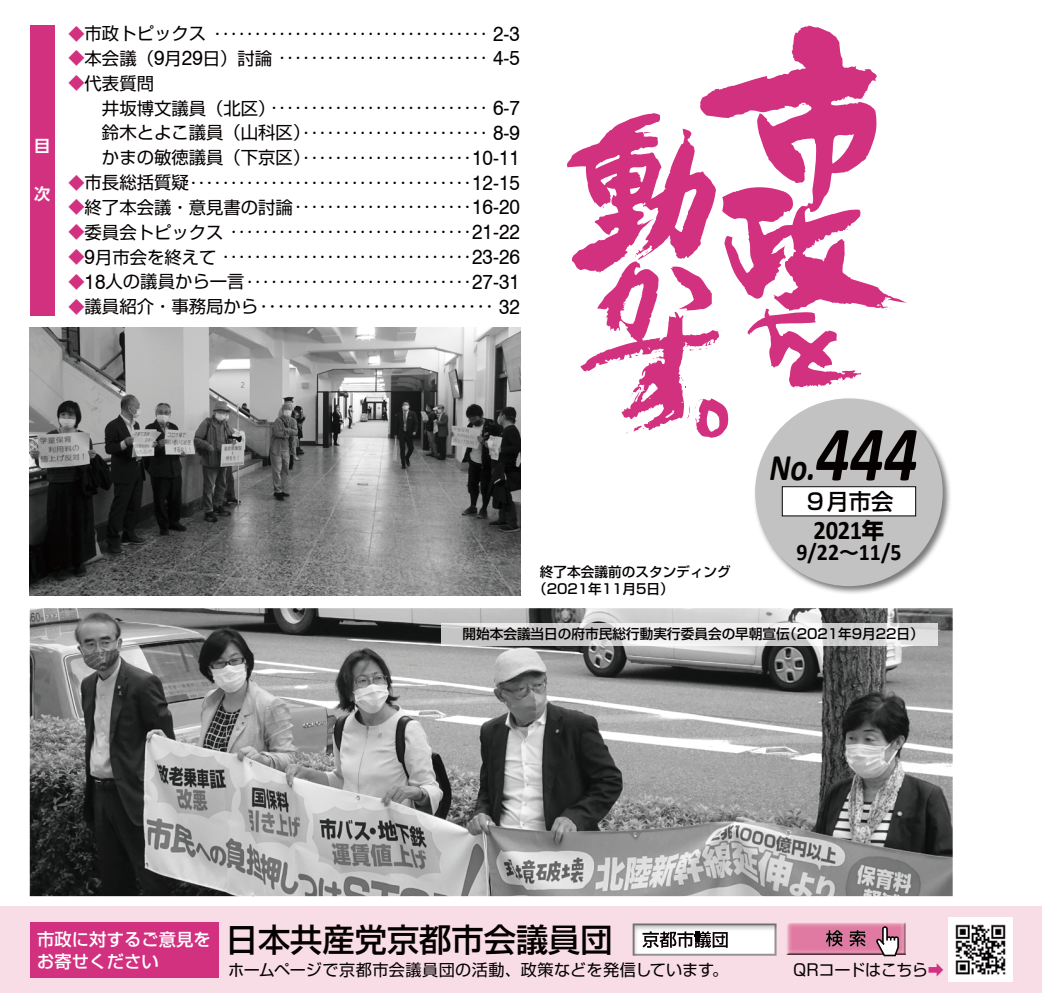
<style>
.page{position:relative;width:1042px;height:993px;background:#fff}
.page>*{position:absolute;margin:0;border:0;box-sizing:border-box;transform-origin:0 0}
.t1{font:italic 700 78.92px "Calibri";color:#050101;scale:.85 1}
.t2{font:italic 700 37.62px "Calibri";color:#050101;scale:.85 1}
.t3{font:500 32.2px "Shin Go Pro";color:#050101}
.t4{font:700 26.78px "Calibri";color:#050101;scale:.92 1}
.t5{font:700 23.8px "Calibri";color:#050101;scale:.92 1}
.t6{font:500 22.4px "Shin Go Pro";color:#050101}
.t7{font:700 22.4px "Shin Go Pro";color:#050101}
.t8{font:20.82px "Swiss 721 BT";color:#050101;scale:.92 1}
.t9{font:700 19.78px "Shin Go Pro";color:#050101}
.t10{font:17.32px "Shin Go Pro";color:#050101}
.t11{font:500 17.32px "Shin Go Pro";color:#fff}
.t12{font:16.1px "Shin Go Pro";color:#050101}
.t13{font:16.1px "Shin Go Pro";color:#d23180}
.t14{font:700 16.1px "UD Shin Go Pro De";color:#fff}
.t15{font:500 13.65px/17.3px "Shin Go Pro";color:#050101}
.s1{color:#d23180}
.s2{font-size:17.32px}
.s3{font-size:16.1px;color:#d23180}
.s4{font-family:"Swiss 721 BT";font-size:20.82px}
.s5{font-size:37.62px}
</style>
<div class="page">
<div style="left:0;top:905px;width:1042px;height:87px;background:#f9dde6"></div>
<img style="left:949px;top:917px;width:63px;height:63px">
<div style="left:30px;top:921px;width:188px;height:56px;background:#d23180"></div>
<img style="left:632px;top:923px;width:144px;height:32px">
<img style="left:786px;top:922px;width:119px;height:33px">
<img style="left:826px;top:929px;width:17px;height:17px">
<img style="left:849px;top:929px;width:17px;height:17px">
<svg style="left:876px;top:925px;width:23px;height:30px"></svg>
<img style="left:30px;top:608px;width:922px;height:287px">
<img style="left:30px;top:327px;width:490px;height:268px">
<svg style="left:700px;top:26px;width:207px;height:283px"></svg>
<svg style="left:885px;top:307px;width:7px;height:3px"></svg>
<svg style="left:567px;top:112px;width:162px;height:325px"></svg>
<svg style="left:747px;top:308px;width:114px;height:80px"></svg>
<img style="left:754px;top:400px;width:197px;height:194px">
<div style="left:755px;top:398px;width:188px;height:188px;background:#c3c2c2;border-radius:50%"></div>
<div style="left:782px;top:486px;width:133px;height:29px;background:#fff"></div>
<div style="left:782px;top:486px;width:134px;height:30px;border:1px solid #050101"></div>
<div style="left:30px;top:25px;width:25px;height:290px;background:#d23180"></div>
<img style="left:441px;top:623px;width:497px;height:22px">
<p class="t14" style="left:34px;top:133px;width:16px">目</p>
<p class="t14" style="left:34px;top:181px;width:17px">次</p>
<p class="t12" style="left:68px;top:20px;width:421px"><span class="s1">◆</span> <span class="s2">市政トピックス</span> ・・・・・・・・・・・・・・・・・・・・・・・・・・・・・・・・・・</p>
<p class="t8" style="left:493px;top:21px;width:31px">2-3</p>
<p class="t10" style="left:68px;top:44px;width:115px"><span class="s3">◆</span>本会議（ 月<span class="s4">9</span></p>
<p class="t10" style="left:68px;top:69px;width:87px"><span class="s3">◆</span>代表質問</p>
<p class="t12" style="left:203px;top:45px;width:286px"><span class="s2">日）討論</span> ・・・・・・・・・・・・・・・・・・・・・・・・・・</p>
<p class="t8" style="left:182px;top:45px;width:24px">29</p>
<p class="t8" style="left:493px;top:45px;width:31px">4-5</p>
<p class="t10" style="left:102px;top:94px;width:175px">井坂博文議員（北区(</p>
<p class="t12" style="left:270px;top:95px;width:219px">・・・・・・・・・・・・・・・・・・・・・・・・・・・</p>
<p class="t8" style="left:493px;top:95px;width:31px">6-7</p>
<p class="t12" style="left:102px;top:119px;width:387px"><span class="s2">鈴木とよこ議員（山科区</span> ・・・・・・・・・・・・・・・・・・・・・・・<span class="s2">(</span></p>
<p class="t8" style="left:472px;top:145px;width:54px">10-11</p>
<p class="t8" style="left:493px;top:120px;width:31px">8-9</p>
<p class="t12" style="left:102px;top:144px;width:371px"><span class="s2">かまの敏徳議員（下京区</span> ・・・・・・・・・・・・・・・・・・・・・<span class="s2">(</span></p>
<p class="t12" style="left:68px;top:169px;width:405px"><span class="s1">◆</span> <span class="s2">市長総括質疑</span> ・・・・・・・・・・・・・・・・・・・・・・・・・・・・・・・・・・・</p>
<p class="t8" style="left:472px;top:169px;width:54px">12-15</p>
<p class="t12" style="left:68px;top:194px;width:405px"><span class="s1">◆</span> <span class="s2">終了本会議・意見書の討論</span> ・・・・・・・・・・・・・・・・・・・・・・</p>
<p class="t8" style="left:472px;top:194px;width:54px">16-20</p>
<p class="t12" style="left:68px;top:219px;width:405px"><span class="s1">◆</span> <span class="s2">委員会トピックス</span> ・・・・・・・・・・・・・・・・・・・・・・・・・・・・・・</p>
<p class="t8" style="left:472px;top:219px;width:54px">21-22</p>
<p class="t12" style="left:95px;top:244px;width:378px"><span class="s2">月市会を終えて</span> ・・・・・・・・・・・・・・・・・・・・・・・・・・・・・・・</p>
<p class="t13" style="left:68px;top:244px;width:18px">◆</p>
<p class="t8" style="left:85px;top:244px;width:13px">9</p>
<p class="t8" style="left:472px;top:244px;width:54px">23-26</p>
<p class="t12" style="left:106px;top:268px;width:367px"><span class="s2">人の議員から一言</span> ・・・・・・・・・・・・・・・・・・・・・・・・・・・・</p>
<p class="t13" style="left:68px;top:268px;width:18px">◆</p>
<p class="t8" style="left:85px;top:269px;width:24px">18</p>
<p class="t8" style="left:472px;top:269px;width:54px">27-31</p>
<p class="t10" style="left:68px;top:292px;width:427px"><span class="s3">◆</span> 議員紹介・事務局から ・・・・・・・・・・・・・・・・・・・・・・・・・・・</p>
<p class="t8" style="left:499px;top:293px;width:24px">32</p>
<h1 class="t1" style="left:807px;top:398px;width:132px"><span class="s5">.</span>444</h1>
<h2 class="t2" style="left:769px;top:441px;width:46px">No</h2>
<p class="t15" style="left:533px;top:561px;width:199px;text-indent:7px">終了本会議前のスタンディング（2021年11月5日(</p>
<h3 class="t6" style="left:804px;top:482px;width:91px">９月市会</h3>
<h3 class="t7" style="left:862px;top:512px;width:24px">年</h3>
<h3 class="t4" style="left:813px;top:511px;width:54px">2021</h3>
<h3 class="t5" style="left:859px;top:535px;width:48px">11/5</h3>
<h3 class="t5" style="left:796px;top:535px;width:48px">9/22</h3>
<p class="t9" style="left:839px;top:536px;width:21px">~</p>
<p class="t15" style="left:462px;top:623px;width:329px">開始本会議当日の府市民総行動実行委員会の早朝宣伝</p>
<p class="t15" style="left:783px;top:623px;width:142px">（2021年9月22日(</p>
<h3 class="t3" style="left:37px;top:912px;width:577px"><sup>市政に対するご意見を</sup> 日本共産党京都市会議員団</h3>
<p class="t11" style="left:37px;top:946px;width:123px">お寄せください</p>
<p class="t12" style="left:228px;top:956px;width:501px">ホームページで京都市会議員団の活動、政策などを発信しています。</p>
<p class="t12" style="left:793px;top:956px;width:152px">QRコードはこちら<span class="s1">➡</span></p>
</div>
